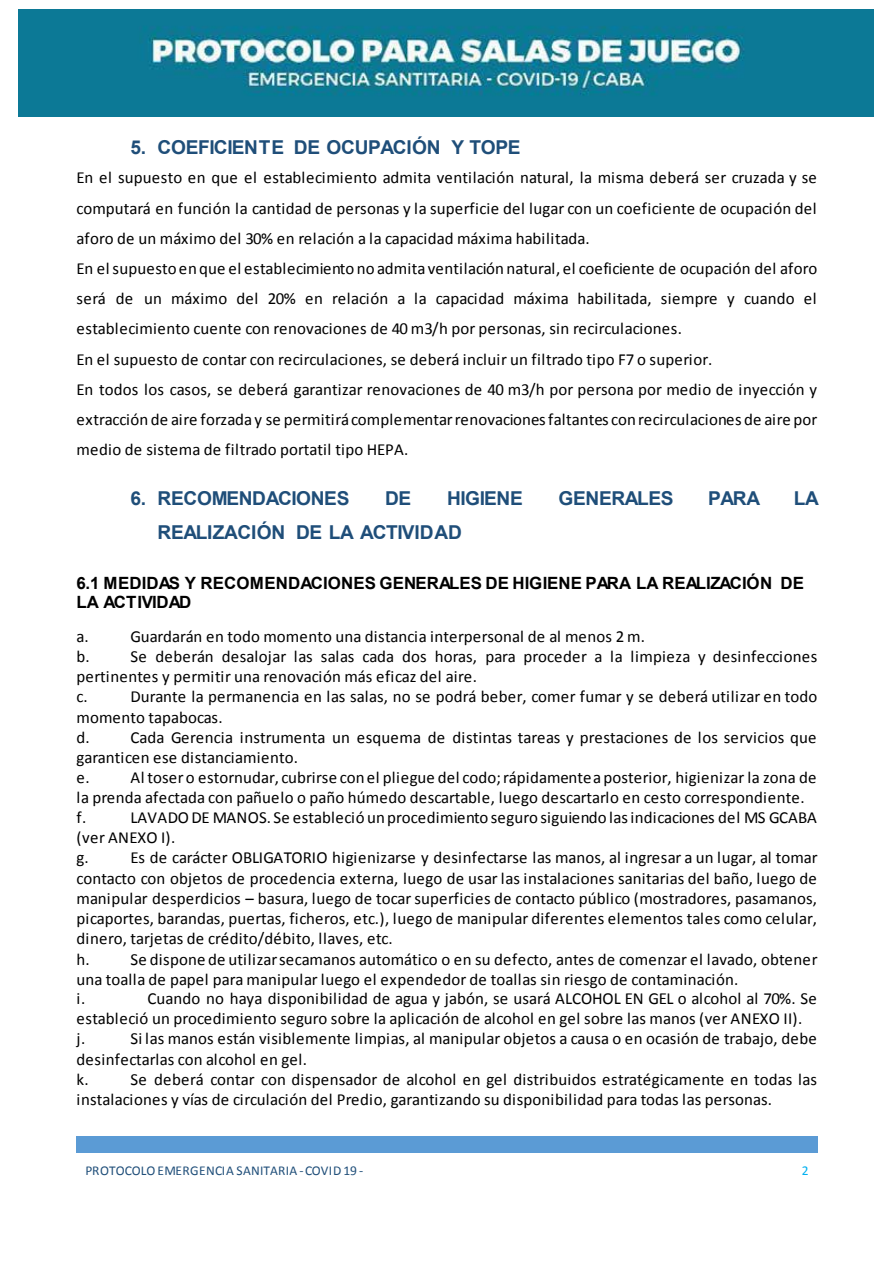
<style>
.page{position:relative;width:894px;height:1264px;background:#fff}
.page>*{position:absolute;margin:0;border:0;box-sizing:border-box;transform-origin:0 0}
.t1{font:700 19.2px "Arial";letter-spacing:-.015em;color:#1f4e79}
.t2{font:16.8px/20.2px "Calibri";letter-spacing:.01em;color:#000}
.t3{font:700 16.8px/19px "Arial";color:#000}
.t4{font:13.5px "Calibri";letter-spacing:.01em;color:#1f4e79}
.t5{font:13.5px "Calibri";color:#00b0f0}
</style>
<div class="page">
<div style="left:76px;top:1135px;width:524px;height:17px;background:#5b9bd5"></div>
<div style="left:600px;top:1135px;width:217px;height:17px;background:#5b9bd5"></div>
<img style="left:18px;top:10px;width:855px;height:107px">
<p class="t1" style="left:130px;top:134px;width:391px">5. COEFICIENTE DE OCUPACIÓN Y TOPE</p>
<p class="t2" style="left:76px;top:162px;width:742px;line-height:30.2px">En el supuesto en que el establecimiento admita ventilación natural, la misma deberá ser cruzada y se computará en función la cantidad de personas y la superficie del lugar con un coeficiente de ocupación del aforo de un máximo del 30% en relación a la capacidad máxima habilitada.<br>En el supuesto en que el establecimiento no admita ventilación natural, el coeficiente de ocupación del aforo será de un máximo del 20% en relación a la capacidad máxima habilitada, siempre y cuando el establecimiento cuente con renovaciones de 40 m3/h por personas, sin recirculaciones.<br>En el supuesto de contar con recirculaciones, se deberá incluir un filtrado tipo F7 o superior.<br>En todos los casos, se deberá garantizar renovaciones de 40 m3/h por persona por medio de inyección y extracción de aire forzada y se permitirá complementar renovaciones faltantes con recirculaciones de aire por medio de sistema de filtrado portatil tipo HEPA.</p>
<p class="t1" style="left:130px;top:485px;width:220px">6. RECOMENDACIONES</p>
<p class="t1" style="left:385px;top:485px;width:28px">DE</p>
<p class="t1" style="left:447px;top:485px;width:77px">HIGIENE</p>
<p class="t1" style="left:558px;top:485px;width:117px">GENERALES</p>
<p class="t1" style="left:708px;top:485px;width:54px">PARA</p>
<p class="t1" style="left:793px;top:485px;width:27px">LA</p>
<p class="t1" style="left:158px;top:519px;width:306px">REALIZACIÓN DE LA ACTIVIDAD</p>
<p class="t3" style="left:76px;top:573px;width:728px">6.1 MEDIDAS Y RECOMENDACIONES GENERALES DE HIGIENE PARA LA REALIZACIÓN DE<br>LA ACTIVIDAD</p>
<p class="t2" style="left:76px;top:625px;width:14px">a.</p>
<p class="t2" style="left:131px;top:625px;width:515px">Guardarán en todo momento una distancia interpersonal de al menos 2 m.</p>
<p class="t2" style="left:77px;top:645px;width:15px">b.</p>
<p class="t2" style="left:77px;top:645px;width:742px;text-indent:54px">Se deberán desalojar las salas cada dos horas, para proceder a la limpieza y desinfecciones pertinentes y permitir una renovación más eficaz del aire.<br>c.</p>
<p class="t2" style="left:77px;top:685px;width:742px;text-indent:54px">Durante la permanencia en las salas, no se podrá beber, comer fumar y se deberá utilizar en todo momento tapabocas.<br>d.</p>
<p class="t2" style="left:77px;top:726px;width:741px;text-indent:54px">Cada Gerencia instrumenta un esquema de distintas tareas y prestaciones de los servicios que garanticen ese distanciamiento.<br>e.</p>
<p class="t2" style="left:77px;top:767px;width:741px;line-height:19.6px;text-indent:54px">Al toser o estornudar, cubrirse con el pliegue del codo; rápidamente a posterior, higienizar la zona de la prenda afectada con pañuelo o paño húmedo descartable, luego descartarlo en cesto correspondiente. f.</p>
<p class="t2" style="left:77px;top:806px;width:741px;text-indent:54px">LAVADO DE MANOS. Se estableció un procedimiento seguro siguiendo las indicaciones del MS GCABA (ver ANEXO I).<br>g.</p>
<p class="t2" style="left:77px;top:846px;width:742px;text-indent:54px">Es de carácter OBLIGATORIO higienizarse y desinfectarse las manos, al ingresar a un lugar, al tomar contacto con objetos de procedencia externa, luego de usar las instalaciones sanitarias del baño, luego de manipular desperdicios – basura, luego de tocar superficies de contacto público (mostradores, pasamanos, picaportes, barandas, puertas, ficheros, etc.), luego de manipular diferentes elementos tales como celular, dinero, tarjetas de crédito/débito, llaves, etc.<br>h.</p>
<p class="t2" style="left:77px;top:948px;width:742px;line-height:19.6px;text-indent:54px">Se dispone de utilizar secamanos automático o en su defecto, antes de comenzar el lavado, obtener una toalla de papel para manipular luego el expendedor de toallas sin riesgo de contaminación.<br>i.</p>
<p class="t2" style="left:77px;top:987px;width:741px;text-indent:71px">Cuando no haya disponibilidad de agua y jabón, se usará ALCOHOL EN GEL o alcohol al 70%. Se estableció un procedimiento seguro sobre la aplicación de alcohol en gel sobre las manos (ver ANEXO II).<br>j.</p>
<p class="t2" style="left:77px;top:1027px;width:741px;text-indent:54px">Si las manos están visiblemente limpias, al manipular objetos a causa o en ocasión de trabajo, debe desinfectarlas con alcohol en gel.<br>k.</p>
<p class="t2" style="left:77px;top:1068px;width:741px;text-indent:54px">Se deberá contar con dispensador de alcohol en gel distribuidos estratégicamente en todas las instalaciones y vías de circulación del Predio, garantizando su disponibilidad para todas las personas.</p>
<p class="t4" style="left:86px;top:1162px;width:279px">PROTOCOLO EMERGENCIA SANITARIA -COVID19 -</p>
<p class="t5" style="left:801px;top:1162px;width:8px">2</p>
</div>
